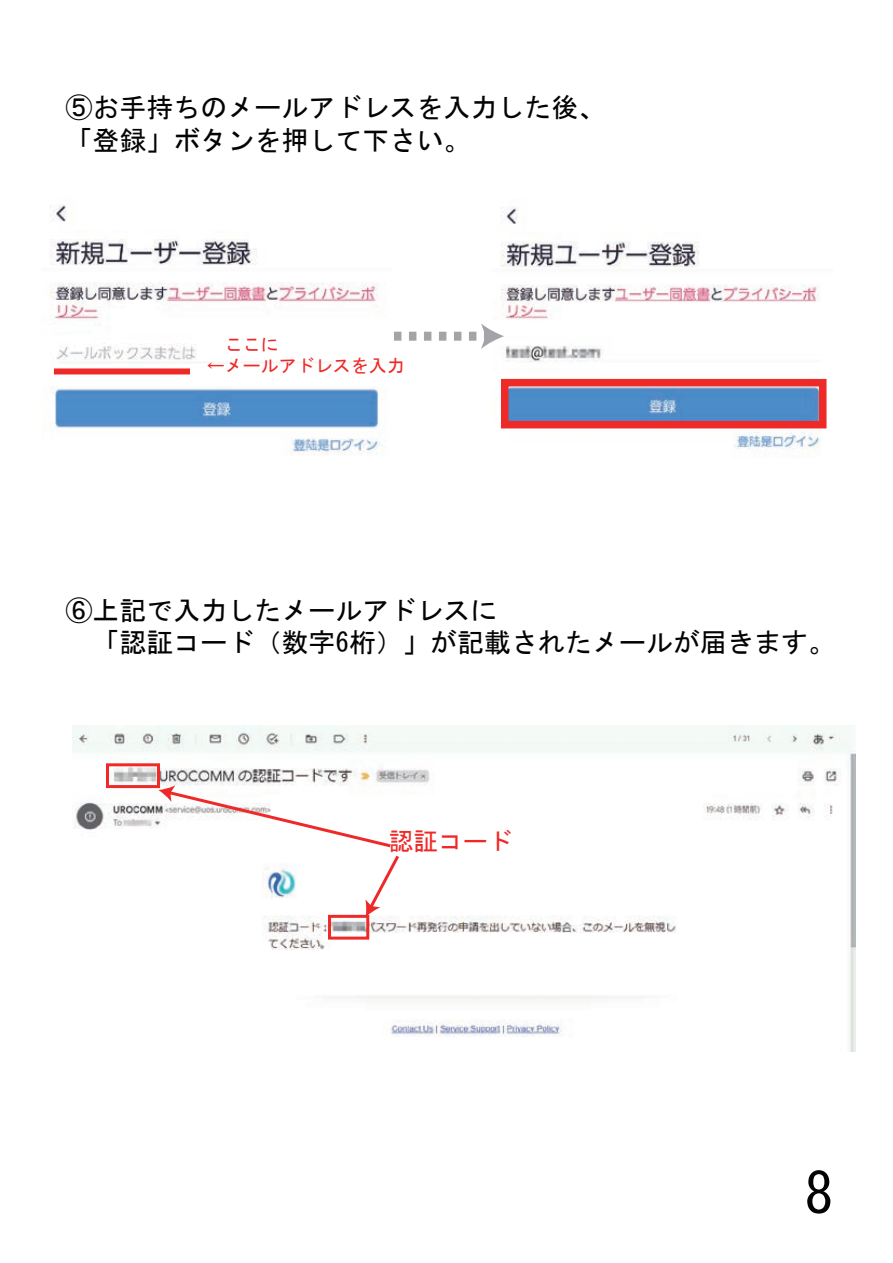
<style>
.page{position:relative;width:893px;height:1263px;background:#fff}
.page>*{position:absolute;margin:0;border:0;box-sizing:border-box;transform-origin:0 0}
.t1{font:57px "MS Gothic";color:#030303}
.t2{font:27px/32.4px "MS Gothic";color:#030303}
.t3{font:24.75px "MS Gothic";color:#ee2928}
.t4{font:18px/21.6px "MS Gothic";color:#ee2928}
</style>
<div class="page">
<img style="left:50px;top:205px;width:332px;height:250px">
<div style="left:54px;top:368px;width:136px;height:6px;background:#ee2928"></div>
<img style="left:501px;top:207px;width:326px;height:243px">
<div style="left:501px;top:379px;width:325px;height:49px;border:8px solid #ee2928"></div>
<svg style="left:394px;top:323px;width:110px;height:26px"></svg>
<img style="left:73px;top:725px;width:783px;height:326px">
<div style="left:106px;top:763px;width:54px;height:25px;border:3px solid #ee2928"></div>
<div style="left:328px;top:915px;width:41px;height:24px;border:3px solid #ee2928"></div>
<svg style="left:158px;top:785px;width:244px;height:132px"></svg>
<p class="t2" style="left:65px;top:92px;width:541px">⑤お手持ちのメールアドレスを入力した後、「登録」ボタンを押して下さい。</p>
<p class="t4" style="left:207px;top:333px;width:200px">　ここに<br>←メールアドレスを入力</p>
<p class="t2" style="left:92px;top:594px;width:744px;text-indent:-27px">⑥上記で入力したメールアドレスに<br>「認証コード（数字6桁）」が記載されたメールが届きます。</p>
<p class="t3" style="left:389px;top:829px;width:125px">認証コード</p>
<h1 class="t1" style="left:805px;top:1165px;width:30px">8</h1>
</div>
